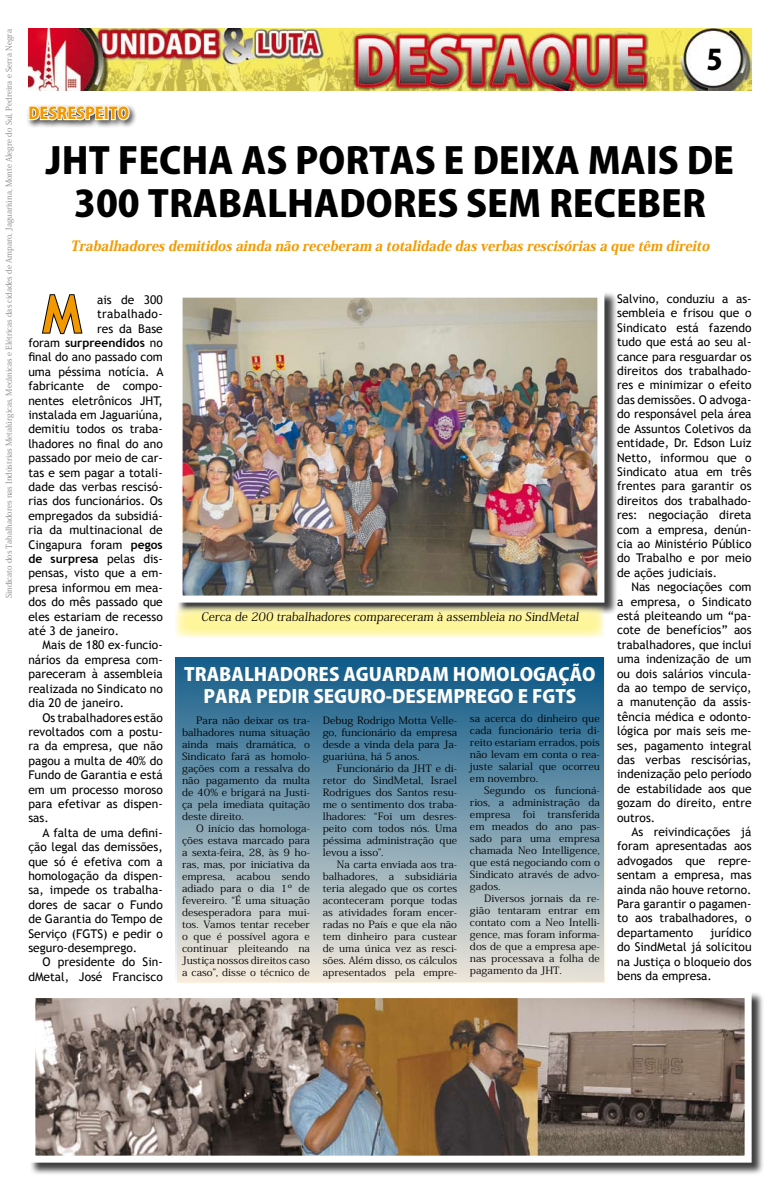
<style>
.page{position:relative;width:780px;height:1191px;background:#fff}
.page>*{position:absolute;margin:0;border:0;box-sizing:border-box;transform-origin:0 0}
.t1{font:700 52.2px "Trebuchet MS";color:#f39900}
.t2{font:800 36px "Koz Go Pro";color:#000;scale:1.05 1}
.t3{font:800 28px "Koz Go Pro";color:#000}
.t4{font:800 18px "Koz Go Pro";color:#fff;scale:1.05 1}
.t5{font:800 16px "Koz Go Pro";color:#f39900}
.t6{font:italic 800 14px "Koz Min Pro";color:#f39900;scale:.96 1}
.t7{font:12px/14.4px "Trebuchet MS";color:#000;text-align:justify}
.t8{font:12px "Koz Min Pro";color:#000}
.t9{font:700 12px "Trebuchet MS";color:#000}
.t10{font:12px "Trebuchet MS";letter-spacing:.025em;color:#000}
.t11{font:10px/12px "Koz Min Pro";color:#000;text-align:justify;scale:1.07 1}
.t12{font:8px "Koz Min Pro";color:#828385}
.s1{font-weight:400}
.s2{font-weight:700}
</style>
<div class="page">
<div style="left:175px;top:657px;width:429px;height:325px;background:linear-gradient(to bottom,#0c5887,#f0e7da)"></div>
<img style="left:28px;top:28px;width:723px;height:63px">
<svg style="left:41px;top:294px;width:42px;height:41px"></svg>
<div style="left:176px;top:291px;width:445px;height:329px;background:#000;opacity:.75"></div>
<img style="left:183px;top:299px;width:413px;height:295px">
<div style="left:175px;top:291px;width:429px;height:311px;border:7px solid #fff"></div>
<svg style="left:27px;top:105px;width:104px;height:16px"></svg>
<svg style="left:175px;top:606px;width:429px;height:32px;fill:#fff59b"></svg>
<div style="left:29px;top:991px;width:740px;height:189px;background:#000;opacity:.75"></div>
<img style="left:36px;top:999px;width:707px;height:155px">
<div style="left:28px;top:991px;width:723px;height:171px;border:7px solid #fff"></div>
<p class="t12" style="left:3px;top:598px;width:570px;rotate:-90deg">Sindicato dos Tabalhadores nas Indústrias Metalúrgicas, Mecânicas e Elétricas das cidades de Amparo, Jaguariúna, Monte Alegre do Sul, Pedreira e Serra Negra</p>
<h3 class="t5" style="left:28px;top:103px;width:102px">DESRESPEITO</h3>
<h3 class="t3" style="left:706px;top:42px;width:18px">5</h3>
<h2 class="t2" style="left:46px;top:137px;width:91px">JHT FECHA</h2>
<h2 class="t2" style="left:241px;top:137px;width:74px">AS PORTAS</h2>
<h2 class="t2" style="left:443px;top:137px;width:49px">E DEIXA</h2>
<h2 class="t2" style="left:587px;top:137px;width:22px">MAIS</h2>
<h2 class="t2" style="left:686px;top:137px;width:22px">DE</h2>
<h2 class="t2" style="left:74px;top:180px;width:94px">300 TRABALHADORES</h2>
<h2 class="t2" style="left:466px;top:180px;width:24px">SEM</h2>
<h2 class="t2" style="left:549px;top:180px;width:22px">RECEBER</h2>
<p class="t6" style="left:71px;top:236px;width:670px">Trabalhadoresdemitidosainda não receberam a totalidade dasverbasrescisóriasa que têm direito</p>
<h1 class="t1" style="left:43px;top:281px;width:40px">M</h1>
<p class="t7" style="left:97px;top:292px;width:67px">ais de 300</p>
<p class="t10" style="left:97px;top:307px;width:67px">trabalhado-</p>
<p class="t7" style="left:97px;top:321px;width:67px">res da Base</p>
<p class="t9" style="left:28px;top:335px;width:136px"><span class="s1">foram</span> surpreendidos <span class="s1">no</span></p>
<p class="t7" style="left:28px;top:350px;width:136px">final do ano passado com</p>
<p class="t7" style="left:28px;top:364px;width:137px">uma péssima notícia. A</p>
<p class="t7" style="left:28px;top:379px;width:136px">fabricante de compo-</p>
<p class="t7" style="left:28px;top:393px;width:136px">nentes eletrônicos JHT,</p>
<p class="t7" style="left:28px;top:408px;width:136px">instalada em Jaguariúna,</p>
<p class="t7" style="left:28px;top:422px;width:136px">demitiu todos os traba-</p>
<p class="t7" style="left:28px;top:436px;width:136px">lhadores no final do ano</p>
<p class="t7" style="left:28px;top:451px;width:136px">passado por meio de car-</p>
<p class="t7" style="left:28px;top:465px;width:136px">tas e sem pagar a totali-</p>
<p class="t7" style="left:28px;top:480px;width:136px">dade das verbas rescisó-</p>
<p class="t7" style="left:28px;top:494px;width:136px">rias dos funcionários. Os</p>
<p class="t7" style="left:28px;top:508px;width:136px">empregados da subsidiá-</p>
<p class="t7" style="left:28px;top:523px;width:136px">ria da multinacional de</p>
<p class="t7" style="left:28px;top:537px;width:136px">Cingapura foram <span class="s2">pegos</span></p>
<p class="t9" style="left:28px;top:551px;width:136px">de surpresa <span class="s1">pelas dis-</span></p>
<p class="t7" style="left:28px;top:566px;width:136px">pensas, visto que a em-</p>
<p class="t7" style="left:28px;top:580px;width:136px">presa informou em mea-</p>
<p class="t7" style="left:28px;top:595px;width:136px">dos do mês passado que</p>
<p class="t7" style="left:28px;top:609px;width:136px">eles estariam de recesso</p>
<p class="t7" style="left:28px;top:624px;width:92px">até 3 de janeiro.</p>
<p class="t7" style="left:43px;top:638px;width:122px">Mais de 180 ex-funcio-</p>
<p class="t7" style="left:28px;top:652px;width:136px">nários da empresa com-</p>
<p class="t7" style="left:28px;top:667px;width:136px">pareceram à assembleia</p>
<p class="t7" style="left:28px;top:681px;width:136px">realizada no Sindicato no</p>
<p class="t7" style="left:28px;top:696px;width:97px">dia 20 de janeiro.</p>
<p class="t7" style="left:43px;top:710px;width:122px">Os trabalhadores estão</p>
<p class="t7" style="left:28px;top:724px;width:136px">revoltados com a postu-</p>
<p class="t7" style="left:28px;top:739px;width:136px">ra da empresa, que não</p>
<p class="t7" style="left:28px;top:753px;width:136px">pagou a multa de 40% do</p>
<p class="t7" style="left:28px;top:768px;width:136px">Fundo de Garantia e está</p>
<p class="t7" style="left:28px;top:782px;width:136px">em um processo moroso</p>
<p class="t7" style="left:28px;top:796px;width:136px">para efetivar as dispen-</p>
<p class="t7" style="left:28px;top:811px;width:22px">sas.</p>
<p class="t7" style="left:43px;top:825px;width:122px">A falta de uma defini-</p>
<p class="t7" style="left:28px;top:840px;width:136px">ção legal das demissões,</p>
<p class="t7" style="left:28px;top:854px;width:136px">que só é efetiva com a</p>
<p class="t7" style="left:28px;top:868px;width:136px">homologação da dispen-</p>
<p class="t7" style="left:28px;top:883px;width:136px">sa, impede os trabalha-</p>
<p class="t7" style="left:28px;top:897px;width:136px">dores de sacar o Fundo</p>
<p class="t7" style="left:28px;top:912px;width:136px">de Garantia do Tempo de</p>
<p class="t7" style="left:28px;top:926px;width:136px">Serviço (FGTS) e pedir o</p>
<p class="t7" style="left:28px;top:940px;width:110px">seguro-desemprego.</p>
<p class="t7" style="left:43px;top:955px;width:122px">O presidente do Sin-</p>
<p class="t7" style="left:28px;top:969px;width:136px">dMetal, José Francisco</p>
<p class="t8" style="left:201px;top:608px;width:381px">Cerca de 200 trabalhadores compareceram à assembleia no SindMetal</p>
<h3 class="t4" style="left:184px;top:662px;width:13px">TRABALHADORES</h3>
<h3 class="t4" style="left:343px;top:662px;width:14px">AGUARDAM</h3>
<h3 class="t4" style="left:453px;top:662px;width:14px">HOMOLOGAÇÃO</h3>
<h3 class="t4" style="left:203px;top:684px;width:13px">PARA</h3>
<h3 class="t4" style="left:256px;top:684px;width:11px">PEDIR</h3>
<h3 class="t4" style="left:313px;top:684px;width:13px">SEGURO</h3>
<h3 class="t4" style="left:386px;top:684px;width:19px">-DESEMPREGO</h3>
<h3 class="t4" style="left:517px;top:684px;width:57px">E FGTS</h3>
<p class="t11" style="left:182px;top:713px;width:121px;text-indent:14px">Para não deixar os tra&shy;balhadores numa situação ainda mais dramática, o Sindicato fará as homolo&shy;gações com a ressalva do não pagamento da multa de 40% e brigará na Justi&shy;ça pela imediata quitação deste direito.</p>
<p class="t11" style="left:182px;top:821px;width:121px;text-indent:14px">O início das homologa&shy;ções estava marcado para a sexta-feira, 28, às 9 ho&shy;ras, mas, por iniciativa da empresa, acabou sendo adiado para o dia 1º de fevereiro. “É uma situação desesperadora para mui&shy;tos. Vamos tentar receber o que é possível agora e continuar pleiteando na Justiça nossos direitos caso a caso”, disse o técnico de</p>
<p class="t11" style="left:323px;top:713px;width:127px">Debug Rodrigo Motta Velle&shy;go, funcionário da empresa desde a vinda dela para Ja&shy;guariúna, há 5 anos.</p>
<p class="t11" style="left:323px;top:761px;width:127px;text-indent:14px">Funcionário da JHT e di&shy;retor do SindMetal, Israel Rodrigues dos Santos resu&shy;me o sentimento dos traba&shy;lhadores: “Foi um desres&shy;peito com todos nós. Uma péssima administração que levou a isso”.</p>
<p class="t11" style="left:323px;top:857px;width:127px;text-indent:14px">Na carta enviada aos tra&shy;balhadores, a subsidiária teria alegado que os cortes aconteceram porque todas as atividades foram encer&shy;radas no País e que ela não tem dinheiro para custear de uma única vez as resci&shy;sões. Além disso, os cálculos apresentados pela empre-</p>
<p class="t11" style="left:470px;top:712px;width:123px">sa acerca do dinheiro que cada funcionário teria di&shy;reito estariam errados, pois não levam em conta o rea&shy;juste salarial que ocorreu em novembro.</p>
<p class="t11" style="left:470px;top:784px;width:123px;text-indent:14px">Segundo os funcioná&shy;rios, a administração da empresa foi transferida em meados do ano pas&shy;sado para uma empresa chamada Neo Intelligence, que está negociando com o Sindicato através de advo&shy;gados.</p>
<p class="t11" style="left:470px;top:892px;width:123px;text-indent:14px">Diversos jornais da re&shy;gião tentaram entrar em contato com a Neo Intelli&shy;gence, mas foram informa&shy;dos de que a empresa ape&shy;nas processava a folha de pagamento da JHT.</p>
<p class="t7" style="left:617px;top:292px;width:136px">Salvino, conduziu a as&shy;sembleia e frisou que o Sindicato está fazendo tudo que está ao seu al&shy;cance para resguardar os direitos dos trabalhado&shy;res e minimizar o efeito das demissões. O advoga&shy;do responsável pela área de Assuntos Coletivos da entidade, Dr. Edson Luiz Netto, informou que o Sindicato atua em três frentes para garantir os direitos dos trabalhado&shy;res: negociação direta com a empresa, denún&shy;cia ao Ministério Público do Trabalho e por meio de ações judiciais.</p>
<p class="t7" style="left:617px;top:580px;width:136px;text-indent:14px">Nas negociações com a empresa, o Sindicato está pleiteando um “pa&shy;cote de benefícios” aos trabalhadores, que inclui uma indenização de um ou dois salários vincula&shy;da ao tempo de serviço, a manutenção da assis&shy;tência médica e odonto&shy;lógica por mais seis me&shy;ses, pagamento integral das verbas rescisórias, indenização pelo período de estabilidade aos que gozam do direito, entre outros.</p>
<p class="t7" style="left:617px;top:824px;width:136px;text-indent:14px">As reivindicações já foram apresentadas aos advogados que repre&shy;sentam a empresa, mas ainda não houve retorno.<br>Para garantir o pagamen&shy;to aos trabalhadores, o departamento</p>
<p class="t7" style="left:617px;top:925px;width:136px;text-indent:93px">jurídico do SindMetal já solicitou na Justiça o bloqueio dos bens da empresa.</p>
</div>
